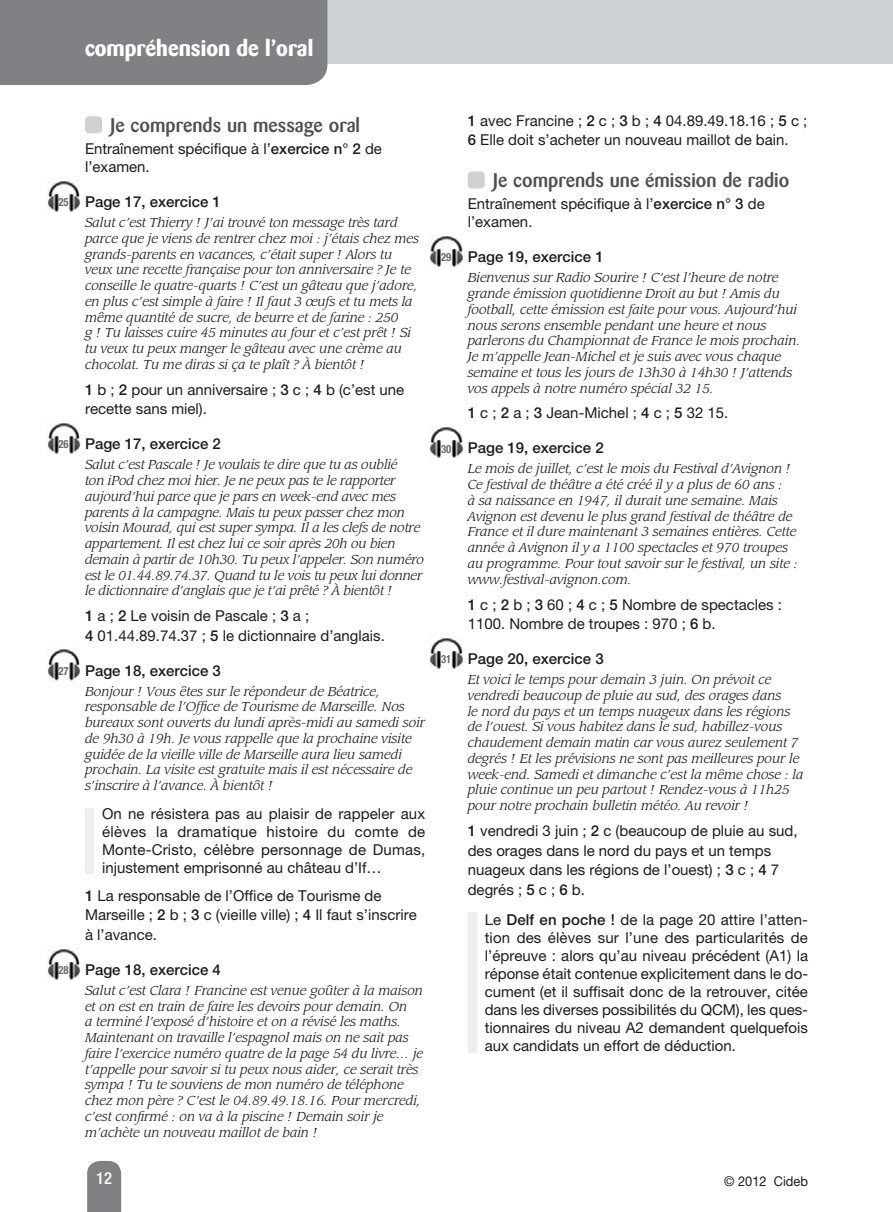
<style>
.page{position:relative;width:893px;height:1212px;background:#fff}
.page>*{position:absolute;margin:0;border:0;box-sizing:border-box;transform-origin:0 0}
.t1{font:700 22.5px "Barmeno";color:#fff}
.t2{font:500 19.5px "Barmeno";color:#504e53}
.t3{font:500 condensed 16.5px "Helvetica Neue LT Std";color:#fff}
.t4{font:15px/19.5px "Helvetica Neue LT Std";color:#1b1c20}
.t5{font:15px/18px "Helvetica Neue";color:#1b1c20;text-align:justify}
.t6{font:500 15px "Helvetica Neue LT Std";color:#1b1c20}
.t7{font:13.5px "Helvetica Neue";color:#1b1c20;scale:.95 1}
.t8{font:italic 12.75px/15.8px "Leawood Std";color:#1b1c20}
.t9{font:700 condensed 11.25px "Helvetica Neue LT Std";letter-spacing:-.015em;color:#68676c;scale:.95 1}
.s1{font-weight:500}
</style>
<div class="page">
<div style="left:0;top:0;width:893px;height:64px;background:#ced1d3"></div>
<div style="left:85px;top:116px;width:17px;height:17px;background:#ced1d3;border-radius:4px"></div>
<img style="left:48px;top:181px;width:32px;height:31px">
<img style="left:48px;top:423px;width:32px;height:31px">
<img style="left:48px;top:649px;width:32px;height:31px">
<img style="left:48px;top:949px;width:32px;height:30px">
<div style="left:468px;top:171px;width:17px;height:17px;background:#ced1d3;border-radius:4px"></div>
<img style="left:430px;top:236px;width:33px;height:31px">
<img style="left:430px;top:427px;width:33px;height:31px">
<img style="left:430px;top:638px;width:33px;height:30px">
<div style="left:87px;top:1161px;width:34px;height:51px;background:#818084"></div>
<div style="left:0;top:0;width:327px;height:85px;background:#818084"></div>
<div style="left:85px;top:808px;width:9px;height:66px;background:#edeeef"></div>
<div style="left:468px;top:912px;width:8px;height:140px;background:#edeeef"></div>
<h1 class="t1" style="left:85px;top:35px;width:230px">compréhension de l’oral</h1>
<p class="t9" style="left:59px;top:195px;width:12px">25</p>
<p class="t9" style="left:59px;top:437px;width:12px">26</p>
<p class="t9" style="left:59px;top:664px;width:12px">27</p>
<p class="t9" style="left:59px;top:963px;width:12px">28</p>
<h2 class="t2" style="left:111px;top:114px;width:251px">Je comprends un message oral</h2>
<p class="t4" style="left:85px;top:140px;width:298px;line-height:18px">Entraînement spécifique à l’<span class="s1">exercice n° 2</span> de l’examen.</p>
<p class="t6" style="left:85px;top:193px;width:137px">Page 17, exercice 1</p>
<p class="t8" style="left:85px;top:215px;width:335px">Salut c’est Thierry ! J’ai trouvé ton message très tard parce que je viens de rentrer chez moi : j’étais chez mes grands-parents en vacances, c’était super ! Alors tu veux une recette française pour ton anniversaire ? Je te conseille le quatre-quarts ! C’est un gâteau que j’adore, en plus c’est simple à faire ! Il faut 3 œufs et tu mets la même quantité de sucre, de beurre et de farine : 250<br>g ! Tu laisses cuire 45 minutes au four et c’est prêt ! Si tu veux tu peux manger le gâteau avec une crème au chocolat. Tu me diras si ça te plaît ? À bientôt !</p>
<p class="t4" style="left:85px;top:379px;width:321px"><span class="s1">1</span> b ; <span class="s1">2</span> pour un anniversaire ; <span class="s1">3</span> c ; <span class="s1">4</span> b (c’est une recette sans miel).</p>
<p class="t6" style="left:85px;top:435px;width:137px">Page 17, exercice 2</p>
<p class="t8" style="left:85px;top:457px;width:341px">Salut c’est Pascale ! Je voulais te dire que tu as oublié<br>ton iPod chez moi hier. Je ne peux pas te le rapporter aujourd’hui parce que je pars en week-end avec mes parents à la campagne. Mais tu peux passer chez mon voisin Mourad, qui est super sympa. Il a les clefs de notre appartement. Il est chez lui ce soir après 20h ou bien demain à partir de 10h30. Tu peux l’appeler. Son numéro est le 01.44.89.74.37. Quand tu le vois tu peux lui donner le dictionnaire d’anglais que je t’ai prêté ? À bientôt !</p>
<p class="t4" style="left:85px;top:606px;width:301px"><span class="s1">1</span> a ; <span class="s1">2</span> Le voisin de Pascale ; <span class="s1">3</span> a ;<br><span class="s1">4</span> 01.44.89.74.37 ; <span class="s1">5</span> le dictionnaire d’anglais.</p>
<p class="t6" style="left:85px;top:661px;width:137px">Page 18, exercice 3</p>
<p class="t8" style="left:85px;top:683px;width:342px">Bonjour ! Vous êtes sur le répondeur de Béatrice, responsable de l’Office de Tourisme de Marseille. Nos bureaux sont ouverts du lundi après-midi au samedi soir de 9h30 à 19h. Je vous rappelle que la prochaine visite guidée de la vieille ville de Marseille aura lieu samedi prochain. La visite est gratuite mais il est nécessaire de s’inscrire à l’avance. À bientôt !</p>
<p class="t5" style="left:102px;top:804px;width:325px">On ne résistera pas au plaisir de rappeler aux élèves la dramatique histoire du comte de Monte-Cristo, célèbre personnage de Dumas, injustement emprisonné au château d’If…</p>
<p class="t4" style="left:85px;top:885px;width:333px"><span class="s1">1</span> La responsable de l’Office de Tourisme de<br>Marseille ; <span class="s1">2</span> b ; <span class="s1">3</span> c (vieille ville) ; <span class="s1">4</span> Il faut s’inscrire à l’avance.</p>
<p class="t6" style="left:85px;top:960px;width:137px">Page 18, exercice 4</p>
<p class="t8" style="left:85px;top:982px;width:340px">Salut c’est Clara ! Francine est venue goûter à la maison et on est en train de faire les devoirs pour demain. On<br>a terminé l’exposé d’histoire et on a révisé les maths.<br>Maintenant on travaille l’espagnol mais on ne sait pas faire l’exercice numéro quatre de la page 54 du livre… je t’appelle pour savoir si tu peux nous aider, ce serait très sympa ! Tu te souviens de mon numéro de téléphone chez mon père ? C’est le 04.89.49.18.16. Pour mercredi, c’est confirmé : on va à la piscine ! Demain soir je m’achète un nouveau maillot de bain !</p>
<p class="t3" style="left:96px;top:1168px;width:17px">12</p>
<p class="t9" style="left:441px;top:251px;width:12px">29</p>
<p class="t9" style="left:441px;top:442px;width:12px">30</p>
<p class="t9" style="left:441px;top:652px;width:12px">31</p>
<p class="t4" style="left:468px;top:110px;width:341px"><span class="s1">1</span> avec Francine ; <span class="s1">2</span> c ; <span class="s1">3</span> b ; <span class="s1">4</span> 04.89.49.18.16 ; <span class="s1">5</span> c ;<br><span class="s1">6</span> Elle doit s’acheter un nouveau maillot de bain.</p>
<h2 class="t2" style="left:493px;top:169px;width:297px">Je comprends une émission de radio</h2>
<p class="t4" style="left:468px;top:195px;width:298px;line-height:18px">Entraînement spécifique à l’<span class="s1">exercice n° 3</span> de l’examen.</p>
<p class="t6" style="left:468px;top:248px;width:137px">Page 19, exercice 1</p>
<p class="t8" style="left:468px;top:270px;width:334px">Bienvenus sur Radio Sourire ! C’est l’heure de notre grande émission quotidienne Droit au but ! Amis du football, cette émission est faite pour vous. Aujourd’hui nous serons ensemble pendant une heure et nous parlerons du Championnat de France le mois prochain.<br>Je m’appelle Jean-Michel et je suis avec vous chaque semaine et tous les jours de 13h30 à 14h30 ! J’attends vos appels à notre numéro spécial 32 15.</p>
<p class="t4" style="left:468px;top:403px;width:262px"><span class="s1">1</span> c ; <span class="s1">2</span> a ; <span class="s1">3</span> Jean-Michel ; <span class="s1">4</span> c ; <span class="s1">5</span> 32 15.</p>
<p class="t6" style="left:468px;top:439px;width:137px">Page 19, exercice 2</p>
<p class="t8" style="left:468px;top:461px;width:331px">Le mois de juillet, c’est le mois du Festival d’Avignon !<br>Ce festival de théâtre a été créé il y a plus de 60 ans :<br>à sa naissance en 1947, il durait une semaine. Mais Avignon est devenu le plus grand festival de théâtre de France et il dure maintenant 3 semaines entières. Cette année à Avignon il y a 1100 spectacles et 970 troupes au programme. Pour tout savoir sur le festival, un site : www.festival-avignon.com.</p>
<p class="t4" style="left:468px;top:594px;width:316px"><span class="s1">1</span> c ; <span class="s1">2</span> b ; <span class="s1">3</span> 60 ; <span class="s1">4</span> c ; <span class="s1">5</span> Nombre de spectacles :<br>1100. Nombre de troupes : 970 ; <span class="s1">6</span> b.</p>
<p class="t6" style="left:468px;top:650px;width:137px">Page 20, exercice 3</p>
<p class="t8" style="left:468px;top:672px;width:337px">Et voici le temps pour demain 3 juin. On prévoit ce vendredi beaucoup de pluie au sud, des orages dans<br>le nord du pays et un temps nuageux dans les régions de l’ouest. Si vous habitez dans le sud, habillez-vous chaudement demain matin car vous aurez seulement 7 degrés ! Et les prévisions ne sont pas meilleures pour le week-end. Samedi et dimanche c’est la même chose : la pluie continue un peu partout ! Rendez-vous à 11h25 pour notre prochain bulletin météo. Au revoir !</p>
<p class="t4" style="left:468px;top:821px;width:331px"><span class="s1">1</span> vendredi 3 juin ; <span class="s1">2</span> c (beaucoup de pluie au sud, des orages dans le nord du pays et un temps nuageux dans les régions de l’ouest) ; <span class="s1">3</span> c ; <span class="s1">4</span> 7 degrés ; <span class="s1">5</span> c ; <span class="s1">6</span> b.</p>
<p class="t5" style="left:485px;top:911px;width:325px">Le <span class="s1">Delf en poche !</span> de la page 20 attire l’atten&shy;tion des élèves sur l’une des particularités de l’épreuve : alors qu’au niveau précédent (A1) la réponse était contenue explicitement dans le do&shy;cument (et il suffisait donc de la retrouver, citée dans les diverses possibilités du QCM), les ques&shy;tionnaires du niveau A2 demandent quelquefois aux candidats un effort de déduction.</p>
<p class="t7" style="left:724px;top:1173px;width:90px">© 2012 Cideb</p>
</div>
